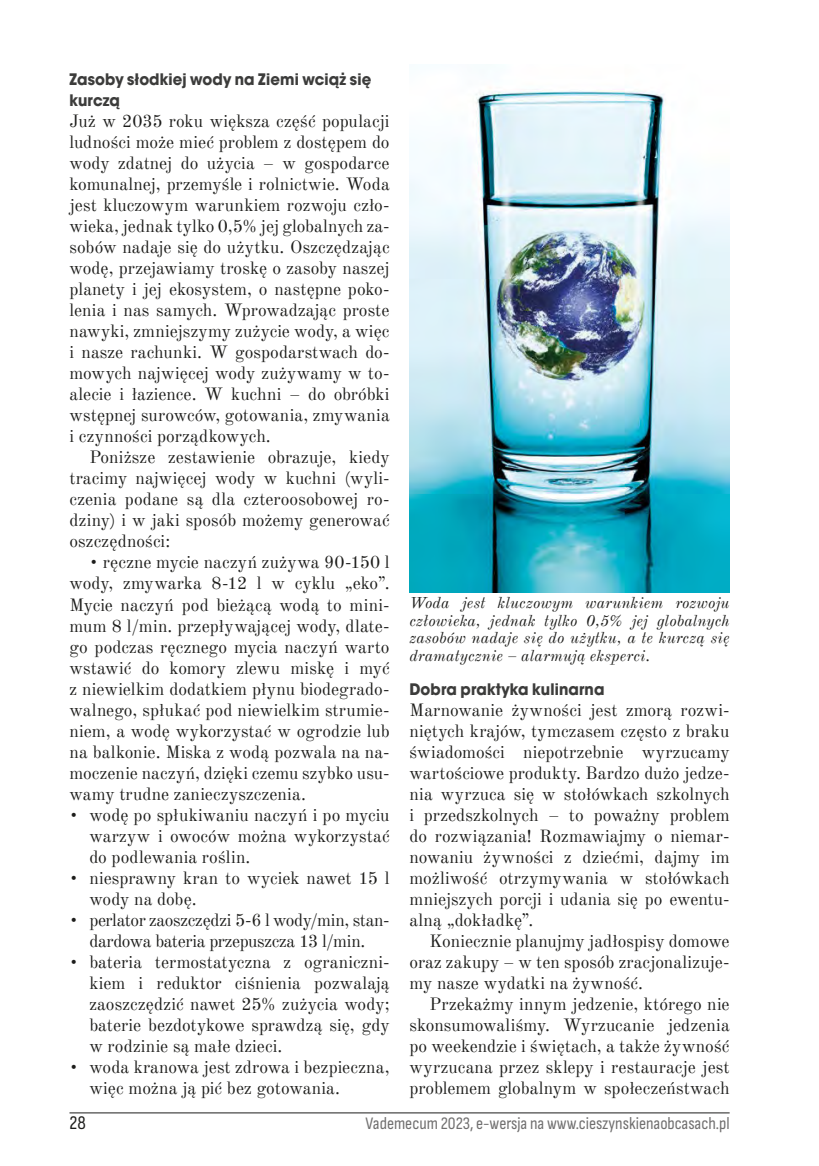
<style>
.page{position:relative;width:819px;height:1166px;background:#fff}
.page>*{position:absolute;margin:0;border:0;box-sizing:border-box;transform-origin:0 0}
.t1{font:19.25px "Sofia Sans Condensed";color:#1d1d1b}
.Tekst{font:17.5px/21px "Old Standard TT";color:#1d1d1b;text-align:justify}
._6_Tekst_1{font:17.5px/21px "Old Standard TT";letter-spacing:.005em;color:#1d1d1b;text-align:justify}
.Tekst-2{font:17.5px/21px "Old Standard TT";letter-spacing:-.02em;color:#1d1d1b;text-align:center}
._5_Srodtytuly{font:700 17.5px/21px "Avant Gar Got Itc TEE";letter-spacing:.01em;color:#3c3c3b;scale:.95 1}
.t2{font:17.5px "Sofia Sans Condensed";color:#706f6f}
.Foto{font:italic 15.75px/17.5px "Old Standard TT";letter-spacing:.005em;color:#1d1d1b;text-align:justify}
</style>
<div class="page">
<hr style="left:69px;top:1112px;width:660px;height:1px;background:#1d1d1b">
<img style="left:409px;top:89px;width:320px;height:504px">
<p class="_5_Srodtytuly" style="left:69px;top:68px;width:319px">Zasoby słodkiej wody na Ziemi wciąż się kurczą</p>
<p class="_6_Tekst_1" style="left:69px;top:109px;width:321px">Już w 2035 roku większa część populacji ludności może mieć problem z dostępem do wody zdatnej do użycia – w gospodarce komunalnej, przemyśle i rolnictwie. Woda jest kluczowym warunkiem rozwoju czło&shy;wieka, jednak tylko 0,5% jej globalnych za&shy;sobów nadaje się do użytku. Oszczędzając wodę, przejawiamy troskę o zasoby naszej planety i jej ekosystem, o następne poko&shy;lenia i nas samych. Wprowadzając proste nawyki, zmniejszymy zużycie wody, a więc i nasze rachunki. W gospodarstwach do&shy;mowych najwięcej wody zużywamy w to&shy;alecie i łazience. W kuchni – do obróbki wstępnej surowców, gotowania, zmywania i czynności porządkowych.</p>
<p class="Tekst" style="left:69px;top:446px;width:321px;text-indent:20px">Poniższe zestawienie obrazuje, kiedy tracimy najwięcej wody w kuchni (wyli&shy;czenia podane są dla czteroosobowej ro&shy;dziny) i w jaki sposób możemy generować oszczędności:</p>
<p class="Tekst" style="left:69px;top:551px;width:321px;text-indent:20px">• ręczne mycie naczyń zużywa 90-150 l wody, zmywarka 8-12 l w cyklu „eko”.<br>Mycie naczyń pod bieżącą wodą to mini&shy;mum 8 l/min. przepływającej wody, dlate&shy;go podczas ręcznego mycia naczyń warto wstawić do komory zlewu miskę i myć z niewielkim dodatkiem płynu biodegrado&shy;walnego, spłukać pod niewielkim strumie&shy;niem, a wodę wykorzystać w ogrodzie lub na balkonie. Miska z wodą pozwala na na&shy;moczenie naczyń, dzięki czemu szybko usu&shy;wamy trudne zanieczyszczenia.</p>
<p class="Tekst" style="left:89px;top:803px;width:302px;text-indent:-20px">• wodę po spłukiwaniu naczyń i po myciu warzyw i owoców można wykorzystać do podlewania roślin.</p>
<p class="Tekst" style="left:89px;top:866px;width:302px;text-indent:-20px">• niesprawny kran to wyciek nawet 15 l wody na dobę.</p>
<p class="Tekst-2" style="left:69px;top:908px;width:321px">• perlator zaoszczędzi 5-6 l wody/min, stan&shy;dardowa bateria przepuszcza 13 l/min.</p>
<p class="Tekst" style="left:89px;top:950px;width:302px;text-indent:-20px">• bateria termostatyczna z ograniczni&shy;kiem i reduktor ciśnienia pozwalają zaoszczędzić nawet 25% zużycia wody; baterie bezdotykowe sprawdzą się, gdy w rodzinie są małe dzieci.</p>
<p class="Tekst" style="left:89px;top:1056px;width:302px;text-indent:-20px">• woda kranowa jest zdrowa i bezpieczna, więc można ją pić bez gotowania.</p>
<p class="Foto" style="left:409px;top:593px;width:321px">Woda jest kluczowym warunkiem rozwoju człowieka, jednak tylko 0,5% jej globalnych zasobów nadaje się do użytku, a te kurczą się dramatycznie – alarmują eksperci.</p>
<p class="_5_Srodtytuly" style="left:409px;top:678px;width:207px">Dobra praktyka kulinarna</p>
<p class="_6_Tekst_1" style="left:409px;top:698px;width:321px">Marnowanie żywności jest zmorą rozwi&shy;niętych krajów, tymczasem często z braku świadomości niepotrzebnie wyrzucamy wartościowe produkty. Bardzo dużo jedze&shy;nia wyrzuca się w stołówkach szkolnych i przedszkolnych – to poważny problem do rozwiązania! Rozmawiajmy o niemar&shy;nowaniu żywności z dziećmi, dajmy im możliwość otrzymywania w stołówkach mniejszych porcji i udania się po ewentu&shy;alną „dokładkę”.</p>
<p class="Tekst" style="left:409px;top:929px;width:321px;text-indent:20px">Koniecznie planujmy jadłospisy domowe oraz zakupy – w ten sposób zracjonalizuje&shy;my nasze wydatki na żywność.</p>
<p class="Tekst" style="left:409px;top:992px;width:321px;text-indent:20px">Przekażmy innym jedzenie, którego nie skonsumowaliśmy. Wyrzucanie jedzenia po weekendzie i świętach, a także żywność wyrzucana przez sklepy i restauracje jest problemem globalnym w społeczeństwach</p>
<p class="t1" style="left:69px;top:1112px;width:18px">28</p>
<p class="t2" style="left:365px;top:1113px;width:365px">Vademecum 2023, e-wersja na www.cieszynskienaobcasach.pl</p>
</div>
